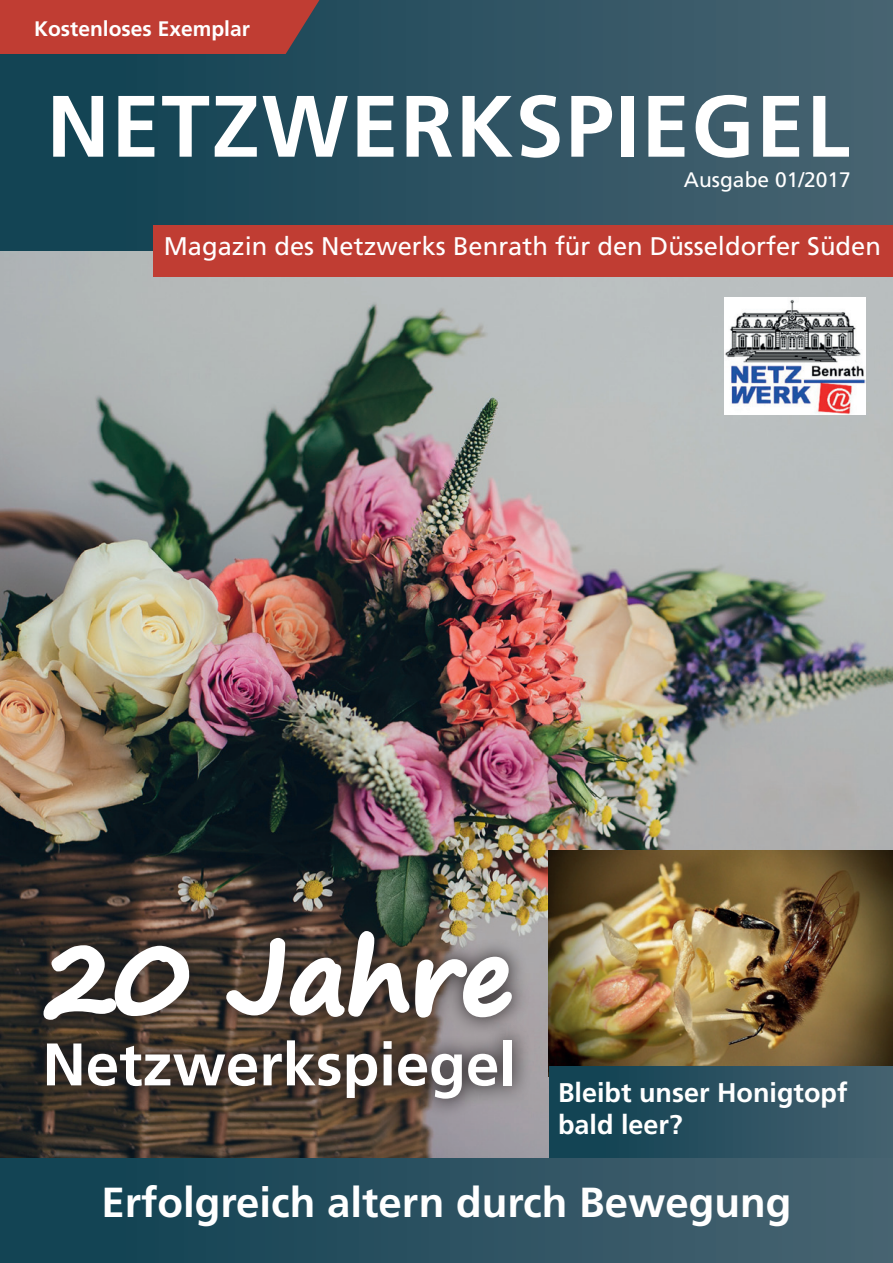
<style>
.page{position:relative;width:893px;height:1263px;background:#fff}
.page>*{position:absolute;margin:0;border:0;box-sizing:border-box;transform-origin:0 0}
.t1{font:700 100.5px "Segoe Print";color:#fff}
.t2{font:700 87px "Frutiger LT Com";letter-spacing:.02em;color:#fff}
.t3{font:700 60px "Frutiger LT Com";color:#fff}
.t4{font:700 42px "Frutiger LT Com";color:#fff}
.t5{font:700 27px/32.4px "Frutiger LT Com";color:#fff}
.t6{font:25.5px "Frutiger LT Com";color:#fff}
.t7{font:700 21px "Frutiger LT Com";color:#fff}
.t8{font:21px "Frutiger LT Com";color:#fff}
</style>
<div class="page">
<img style="left:0;top:251px;width:893px;height:908px">
<img style="left:549px;top:850px;width:344px;height:216px">
<div style="left:549px;top:1066px;width:344px;height:119px;background:linear-gradient(to right,#0e4051,#466170)"></div>
<div style="left:25px;top:912px;width:507px;height:206px;background:#231f20;opacity:.75"></div>
<svg style="left:42px;top:944px;width:149px;height:77px"></svg>
<svg style="left:224px;top:929px;width:289px;height:90px"></svg>
<div style="left:0;top:0;width:893px;height:251px;background:linear-gradient(to right,#0e4051,#486371)"></div>
<div style="left:154px;top:225px;width:739px;height:52px;background:#c03d33"></div>
<div style="left:0;top:1159px;width:893px;height:104px;background:linear-gradient(to right,#0e4051,#486371)"></div>
<div style="left:0;top:0;width:319px;height:54px;background:#c03d33"></div>
<img style="left:724px;top:297px;width:142px;height:117px">
<p class="t7" style="left:34px;top:17px;width:217px">Kostenloses Exemplar</p>
<h2 class="t2" style="left:47px;top:75px;width:804px">Netzwerkspiegel</h2>
<p class="t8" style="left:684px;top:168px;width:168px">Ausgabe 01/2017</p>
<p class="t6" style="left:164px;top:231px;width:718px">Magazin des Netzwerks Benrath für den Düsseldorfer Süden</p>
<h1 class="t1" style="left:43px;top:886px;width:472px">20 Jahre</h1>
<h3 class="t3" style="left:43px;top:1029px;width:475px">Netzwerkspiegel</h3>
<p class="t5" style="left:558px;top:1076px;width:291px">Bleibt unser Honigtopf bald leer?</p>
<h3 class="t4" style="left:101px;top:1178px;width:692px">Erfolgreich altern durch Bewegung</h3>
</div>
